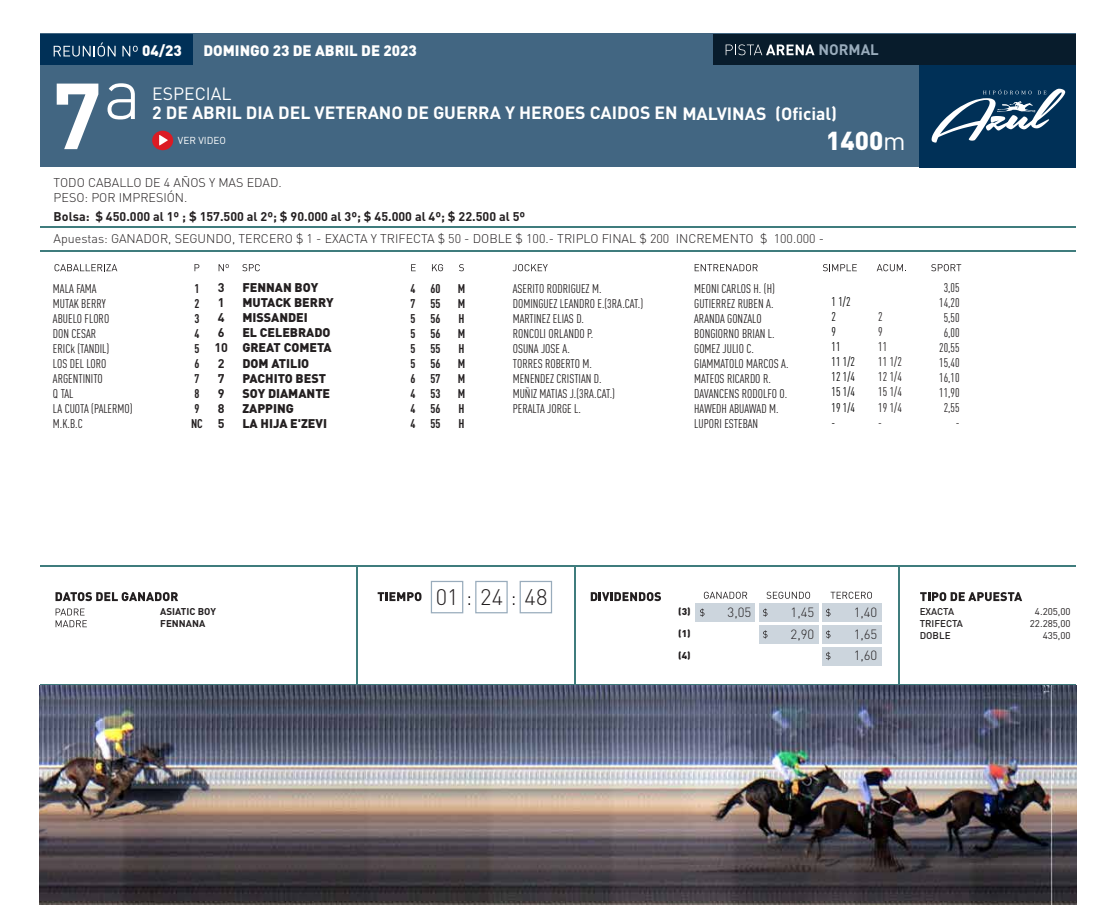
<style>
.page{position:relative;width:1098px;height:922px;background:#fff}
.page>*{position:absolute;margin:0;border:0;box-sizing:border-box;transform-origin:0 0}
.t1{font:700 92px "DIN Pro";color:#fff}
.t2{font:900 25.62px "DIN Pro";color:#fff}
.t3{font:300 22.25px "DIN Pro";color:#231f20}
.t4{font:700 17.62px/18.8px "DIN Pro";color:#fff}
.t5{font:900 15px "DIN Pro";color:#fff}
.t6{font:700 15px "DIN Pro";color:#99acbc}
.t7{font:300 13.25px "DIN Pro";color:#231f20}
.t8{font:12.5px/15px "FFDIN Pro Cond";color:#231f20}
.t9{font:300 12.5px/15px "DIN Pro";color:#231f20}
.t10{font:900 12.5px/15px "DIN Pro";color:#231f20}
.t11{font:700 12.5px/15px "DIN Pro";color:#231f20}
.t12{font:700 12.5px/15px "FFDIN Pro Cond";color:#231f20;text-align:justify}
.t13{font:12.5px/15px "FFDIN Pro Cond";color:#000}
.t14{font:10px "DIN Pro";color:#fff}
.t15{font:9.75px/11.8px "DIN Pro";color:#231f20;text-align:right}
.t16{font:500 9.75px/11.8px "DIN Pro";color:#231f20}
.t17{font:700 9.75px/11.8px "DIN Pro";color:#231f20}
.t18{font:900 9.75px "DIN Pro";color:#231f20}
.s1{font-weight:400}
.s2{font-size:17.5px}
</style>
<div class="page">
<div style="left:40px;top:33px;width:1035px;height:133px;background:#426682"></div>
<div style="left:919px;top:34px;width:156px;height:134px;background:#003057"></div>
<div style="left:40px;top:34px;width:153px;height:31px;background:#003057"></div>
<div style="left:713px;top:34px;width:362px;height:31px;background:#081c2c"></div>
<hr style="left:40px;top:565px;width:1035px;height:1px;background:#3f7c7d">
<hr style="left:40px;top:684px;width:1035px;height:1px;background:#3f7c7d">
<hr style="left:575px;top:565px;width:1px;height:120px;background:#3f7c7d">
<hr style="left:356px;top:565px;width:1px;height:120px;background:#3f7c7d">
<hr style="left:898px;top:565px;width:1px;height:120px;background:#3f7c7d">
<div style="left:431px;top:580px;width:32px;height:33px;border:1px solid #99acbc"></div>
<div style="left:475px;top:580px;width:33px;height:33px;border:1px solid #99acbc"></div>
<div style="left:519px;top:580px;width:33px;height:33px;border:1px solid #99acbc"></div>
<hr style="left:40px;top:250px;width:1035px;height:2px;background:#3f7c7d">
<svg style="left:54px;top:42px;width:62px;height:15px"></svg>
<svg style="left:122px;top:46px;width:16px;height:10px"></svg>
<svg style="left:725px;top:44px;width:89px;height:11px"></svg>
<svg style="left:107px;top:83px;width:28px;height:36px"></svg>
<svg style="left:55px;top:264px;width:62px;height:7px"></svg>
<svg style="left:242px;top:264px;width:18px;height:7px"></svg>
<svg style="left:512px;top:264px;width:36px;height:7px"></svg>
<svg style="left:694px;top:264px;width:63px;height:7px"></svg>
<svg style="left:823px;top:264px;width:33px;height:7px"></svg>
<svg style="left:931px;top:264px;width:30px;height:7px"></svg>
<svg style="left:876px;top:264px;width:27px;height:7px"></svg>
<svg style="left:194px;top:264px;width:5px;height:7px"></svg>
<svg style="left:411px;top:264px;width:4px;height:7px"></svg>
<svg style="left:432px;top:264px;width:11px;height:7px"></svg>
<svg style="left:459px;top:264px;width:5px;height:7px"></svg>
<svg style="left:219px;top:264px;width:10px;height:7px"></svg>
<svg style="left:377px;top:592px;width:44px;height:9px"></svg>
<svg style="left:55px;top:592px;width:123px;height:9px"></svg>
<svg style="left:590px;top:592px;width:71px;height:9px"></svg>
<svg style="left:920px;top:592px;width:102px;height:9px"></svg>
<svg style="left:704px;top:591px;width:43px;height:7px"></svg>
<svg style="left:766px;top:591px;width:44px;height:7px"></svg>
<svg style="left:830px;top:591px;width:42px;height:7px"></svg>
<div style="left:696px;top:603px;width:59px;height:18px;background:#ccd5dd"></div>
<svg style="left:700px;top:608px;width:4px;height:8px"></svg>
<div style="left:759px;top:603px;width:59px;height:18px;background:#ccd5dd"></div>
<svg style="left:763px;top:608px;width:4px;height:8px"></svg>
<div style="left:822px;top:603px;width:59px;height:18px;background:#ccd5dd"></div>
<svg style="left:826px;top:608px;width:4px;height:8px"></svg>
<div style="left:759px;top:624px;width:59px;height:19px;background:#ccd5dd"></div>
<svg style="left:763px;top:630px;width:4px;height:8px"></svg>
<div style="left:822px;top:624px;width:59px;height:19px;background:#ccd5dd"></div>
<svg style="left:826px;top:630px;width:4px;height:8px"></svg>
<div style="left:822px;top:646px;width:59px;height:19px;background:#ccd5dd"></div>
<svg style="left:826px;top:651px;width:4px;height:9px"></svg>
<svg style="left:56px;top:608px;width:31px;height:19px"></svg>
<svg style="left:931px;top:89px;width:134px;height:53px"></svg>
<img style="left:40px;top:685px;width:1036px;height:219px">
<hr style="left:40px;top:227px;width:1035px;height:1px;background:#3f7c7d">
<div style="left:152px;top:131px;width:21px;height:19px;background:#db1b24;border-radius:50%"></div>
<svg style="left:159px;top:135px;width:9px;height:10px"></svg>
<p class="t5" style="left:142px;top:41px;width:41px">04/23</p>
<p class="t5" style="left:203px;top:41px;width:215px">DOMINGO 23 DE ABRIL DE 2023</p>
<p class="t6" style="left:818px;top:40px;width:62px">NORMAL</p>
<h1 class="t1" style="left:52px;top:53px;width:51px">7</h1>
<h3 class="t4" style="left:152px;top:84px;width:686px"><span class="s1">ESPECIAL<br></span>2 DE ABRIL DIA DEL VETERANO DE GUERRA Y HEROES CAIDOS EN MALVINAS <span class="s2">(Oficial)</span></h3>
<p class="t9" style="left:54px;top:174px;width:230px">TODO CABALLO DE 4 AÑOS Y MAS EDAD.<br>PESO: POR IMPRESIÓN.</p>
<p class="t11" style="left:54px;top:208px;width:473px">Bolsa: $ 450.000 al 1º ; $ 157.500 al 2º; $ 90.000 al 3º; $ 45.000 al 4º; $ 22.500 al 5º</p>
<p class="t9" style="left:54px;top:231px;width:772px">Apuestas: GANADOR, SEGUNDO, TERCERO $ 1 - EXACTA Y TRIFECTA $ 50 - DOBLE $ 100.- TRIPLO FINAL $ 200 INCREMENTO $ 100.000 -</p>
<h2 class="t2" style="left:826px;top:123px;width:81px">1400<span class="s1">m</span></h2>
<p class="t14" style="left:178px;top:134px;width:50px">VER VIDEO</p>
<p class="t8" style="left:53px;top:280px;width:81px">MALA FAMA<br>MUTAK BERRY<br>ABUELO FLORO<br>DON CESAR<br>ERICk (TANDIL)<br>LOS DEL LORO<br>ARGENTINITO<br>Q TAL<br>LA CUOTA (PALERMO)<br>M.K.B.C</p>
<p class="t12" style="left:191px;top:280px;width:13px;text-align:left">1<br>2<br>3<br>4<br>5<br>6<br>7<br>8<br>9<br>NC</p>
<p class="t11" style="left:214px;top:280px;width:15px">3<br>1<br>4<br>6<br>10<br>2<br>7<br>9<br>8<br>5</p>
<p class="t10" style="left:242px;top:280px;width:93px">FENNAN BOY<br>MUTACK BERRY<br>MISSANDEI<br>EL CELEBRADO<br>GREAT COMETA<br>DOM ATILIO<br>PACHITO BEST<br>SOY DIAMANTE<br>ZAPPING<br>LA HIJA E'ZEVI</p>
<p class="t12" style="left:410px;top:280px;width:7px">4<br>7<br>5<br>5<br>5<br>5<br>6<br>4<br>4<br>4</p>
<p class="t12" style="left:430px;top:280px;width:12px">60<br>55<br>56<br>56<br>55<br>56<br>57<br>53<br>56<br>55</p>
<p class="t12" style="left:458px;top:280px;width:9px">M M H M H M M M H H</p>
<p class="t8" style="left:513px;top:280px;width:132px">ASERITO RODRIGUEZ M.<br>DOMINGUEZ LEANDRO E.(3RA.CAT.)<br>MARTINEZ ELIAS D.<br>RONCOLI ORLANDO P.<br>OSUNA JOSE A.<br>TORRES ROBERTO M.<br>MENENDEZ CRISTIAN D.<br>MUÑIZ MATIAS J.(3RA.CAT.)<br>PERALTA JORGE L.</p>
<p class="t8" style="left:694px;top:280px;width:96px">MEONI CARLOS H. (H)<br>GUTIERREZ RUBEN A.<br>ARANDA GONZALO<br>BONGIORNO BRIAN L.<br>GOMEZ JULIO C.<br>GIAMMATOLO MARCOS A.<br>MATEOS RICARDO R.<br>DAVANCENS RODOLFO O.<br>HAWEDH ABUAWAD M.<br>LUPORI ESTEBAN</p>
<p class="t13" style="left:831px;top:293px;width:25px">1 1/2<br>2<br>9<br>11<br>11 1/2<br>12 1/4<br>15 1/4<br>19 1/4 -</p>
<p class="t8" style="left:878px;top:308px;width:25px">2<br>9<br>11<br>11 1/2<br>12 1/4<br>15 1/4<br>19 1/4 -</p>
<p class="t8" style="left:939px;top:279px;width:22px;text-align:right">3,05<br>14,20<br>5,50<br>6,00<br>20,55<br>15,40<br>16,10<br>11,90<br>2,55 -</p>
<h3 class="t3" style="left:436px;top:581px;width:113px">01 24 48</h3>
<p class="t18" style="left:678px;top:605px;width:14px">(3)</p>
<p class="t7" style="left:727px;top:603px;width:25px">3,05</p>
<p class="t7" style="left:790px;top:603px;width:25px">1,45</p>
<p class="t7" style="left:853px;top:603px;width:25px">1,40</p>
<p class="t18" style="left:678px;top:627px;width:14px">(1)</p>
<p class="t7" style="left:790px;top:625px;width:25px">2,90</p>
<p class="t7" style="left:853px;top:625px;width:25px">1,65</p>
<p class="t18" style="left:678px;top:648px;width:14px">(4)</p>
<p class="t7" style="left:853px;top:646px;width:25px">1,60</p>
<p class="t17" style="left:160px;top:605px;width:57px">ASIATIC BOY<br>FENNANA</p>
<p class="t15" style="left:1029px;top:605px;width:42px">4.205,00<br>22.285,00<br>435,00</p>
<p class="t16" style="left:919px;top:605px;width:45px">EXACTA<br>TRIFECTA<br>DOBLE</p>
</div>
